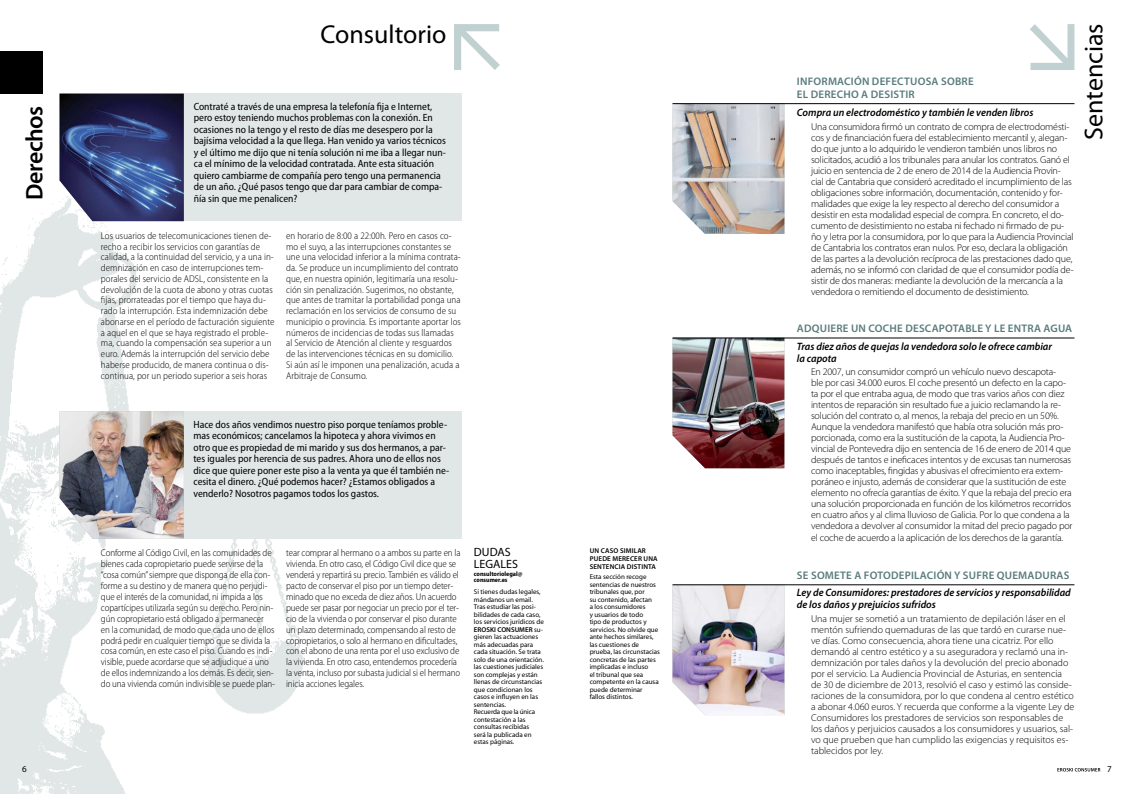
<style>
.page{position:relative;width:1134px;height:794px;background:#fff}
.page>*{position:absolute;margin:0;border:0;box-sizing:border-box;transform-origin:0 0}
.t1{font:26px "Myriad Pro";color:#000}
.t2{font:600 24px "Myriad Pro";color:#000}
.t3{font:12px/12px "Myriad Pro";color:#000}
.t4{font:600 11px/13.2px "Myriad Pro";letter-spacing:.02em;color:#597b7c}
.t5{font:italic 600 10.7px/12px "Myriad Pro";color:#000;scale:.96 1}
.t6{font:semi-condensed 10.5px/11.5px "Myriad Pro";color:#000}
.t7{font:300 10px/11px "Myriad Pro";letter-spacing:-.015em;color:#000}
.t8{font:300 semi-condensed 9.9px/10.8px "Myriad Pro";color:#000}
.t9{font:9px "Myriad Pro";color:#000}
.t10{font:7px/7.5px "Myriad Pro";color:#000}
.t11{font:600 7px/8px "Myriad Pro";letter-spacing:.02em;color:#000}
.t12{font:700 semi-condensed 6.5px/6px "Myriad Pro";color:#000}
</style>
<div class="page">
<svg style="left:1030px;top:24px;width:44px;height:46px"></svg>
<img style="left:0;top:204px;width:304px;height:590px">
<div style="left:0;top:51px;width:43px;height:43px;background:#000"></div>
<svg style="left:454px;top:24px;width:46px;height:46px"></svg>
<div style="left:184px;top:94px;width:277px;height:127px;background:#e1e7e6"></div>
<div style="left:184px;top:411px;width:277px;height:128px;background:#e1e7e6"></div>
<img style="left:672px;top:104px;width:112px;height:130px">
<img style="left:672px;top:339px;width:112px;height:129px">
<img style="left:672px;top:585px;width:112px;height:130px">
<img style="left:60px;top:94px;width:124px;height:127px">
<img style="left:60px;top:411px;width:124px;height:128px">
<hr style="left:672px;top:103px;width:402px;height:1px;background:#000">
<hr style="left:672px;top:338px;width:402px;height:1px;background:#000">
<hr style="left:672px;top:584px;width:402px;height:1px;background:#000">
<svg style="left:1057px;top:768px;width:43px;height:3px"></svg>
<h2 class="t2" style="left:21px;top:200px;width:96px;rotate:-90deg">DERECHOS</h2>
<h1 class="t1" style="left:320px;top:20px;width:127px">Consultorio</h1>
<p class="t6" style="left:194px;top:101px;width:254px">Contraté a través de una empresa la telefonía fija e Internet, pero estoy teniendo muchos problemas con la conexión. En ocasiones no la tengo y el resto de días me desespero por la bajísima velocidad a la que llega. Han venido ya varios técnicos y el último me dijo que ni tenía solución ni me iba a llegar nun&shy;ca el mínimo de la velocidad contratada. Ante esta situación quiero cambiarme de compañía pero tengo una permanencia de un año. ¿Qué pasos tengo que dar para cambiar de compa&shy;ñía sin que me penalicen?</p>
<p class="t8" style="left:101px;top:230px;width:175px">Los usuarios de telecomunicaciones tienen de&shy;recho a recibir los servicios con garantías de calidad, a la continuidad del servicio, y a una in&shy;demnización en caso de interrupciones tem&shy;porales del servicio de ADSL, consistente en la devolución de la cuota de abono y otras cuotas fijas, prorrateadas por el tiempo que haya du&shy;rado la interrupción. Esta indemnización debe abonarse en el período de facturación siguiente a aquel en el que se haya registrado el proble&shy;ma, cuando la compensación sea superior a un euro. Además la interrupción del servicio debe haberse producido, de manera continua o dis&shy;continua, por un periodo superior a seis horas</p>
<p class="t8" style="left:286px;top:230px;width:176px">en horario de 8:00 a 22:00h. Pero en casos co&shy;mo el suyo, a las interrupciones constantes se une una velocidad inferior a la mínima contrata&shy;da. Se produce un incumplimiento del contrato que, en nuestra opinión, legitimaría una resolu&shy;ción sin penalización. Sugerimos, no obstante, que antes de tramitar la portabilidad ponga una reclamación en los servicios de consumo de su municipio o provincia. Es importante aportar los números de incidencias de todas sus llamadas al Servicio de Atención al cliente y resguardos de las intervenciones técnicas en su domicilio.<br>Si aún así le imponen una penalización, acuda a Arbitraje de Consumo.</p>
<p class="t6" style="left:193px;top:418px;width:257px">Hace dos años vendimos nuestro piso porque teníamos proble&shy;mas económicos; cancelamos la hipoteca y ahora vivimos en otro que es propiedad de mi marido y sus dos hermanos, a par&shy;tes iguales por herencia de sus padres. Ahora uno de ellos nos dice que quiere poner este piso a la venta ya que él también ne&shy;cesita el dinero. ¿Qué podemos hacer? ¿Estamos obligados a venderlo? Nosotros pagamos todos los gastos.</p>
<p class="t8" style="left:101px;top:548px;width:176px">Conforme al Código Civil, en las comunidades de bienes cada copropietario puede servirse de la “cosa común” siempre que disponga de ella con&shy;forme a su destino y de manera que no perjudi&shy;que el interés de la comunidad, ni impida a los copartícipes utilizarla según su derecho. Pero nin&shy;gún copropietario está obligado a permanecer en la comunidad, de modo que cada uno de ellos podrá pedir en cualquier tiempo que se divida la cosa común, en este caso el piso. Cuando es indi&shy;visible, puede acordarse que se adjudique a uno de ellos indemnizando a los demás. Es decir, sien&shy;do una vivienda común indivisible se puede plan-</p>
<p class="t8" style="left:286px;top:548px;width:176px">tear comprar al hermano o a ambos su parte en la vivienda. En otro caso, el Código Civil dice que se venderá y repartirá su precio. También es válido el pacto de conservar el piso por un tiempo deter&shy;minado que no exceda de diez años. Un acuerdo puede ser pasar por negociar un precio por el ter&shy;cio de la vivienda o por conservar el piso durante un plazo determinado, compensando al resto de copropietarios, o solo al hermano en dificultades, con el abono de una renta por el uso exclusivo de la vivienda. En otro caso, entendemos procedería la venta, incluso por subasta judicial si el hermano inicia acciones legales.</p>
<p class="t3" style="left:474px;top:546px;width:46px">DUDAS<br>LEGALES</p>
<p class="t12" style="left:474px;top:571px;width:50px">consultoriolegal@ consumer.es</p>
<p class="t10" style="left:474px;top:588px;width:72px">Si tienes dudas legales, mándanos un email.<br>Tras estudiar las posi&shy;bilidades de cada caso, los servicios jurídicos de</p>
<p class="t11" style="left:474px;top:625px;width:5px">EROS</p>
<p class="t11" style="left:490px;top:625px;width:13px">KI CONS</p>
<p class="t11" style="left:515px;top:625px;width:10px">UMER</p>
<p class="t10" style="left:474px;top:625px;width:71px;text-indent:60px">su&shy;gieren las actuaciones más adecuadas para cada situación. Se trata solo de una orientación. las cuestiones judiciales son complejas y están llenas de circunstancias que condicionan los casos e influyen en las sentencias.<br>Recuerda que la única contestación a las consultas recibidas<br>será la publicada en estas páginas.</p>
<p class="t11" style="left:590px;top:546px;width:69px">UN CASO SIMILAR<br>PUEDE MERECER UNA<br>SENTENCIA DISTINTA</p>
<p class="t10" style="left:590px;top:573px;width:72px">Esta sección recoge sentencias de nuestros tribunales que, por<br>su contenido, afectan<br>a los consumidores<br>y usuarios de todo<br>tipo de productos y servicios. No olvide que ante hechos similares, las cuestiones de prueba, las circunstacias concretas de las partes implicadas e incluso<br>el tribunal que sea competente en la causa puede determinar<br>fallos distintos.</p>
<p class="t4" style="left:797px;top:75px;width:178px">INFORMACIÓN DEFECTUOSA SOBRE<br>EL DERECHO A DESISTIR</p>
<p class="t5" style="left:797px;top:106px;width:248px">Compra un electrodoméstico y también le venden libros</p>
<p class="t7" style="left:811px;top:121px;width:264px">Una consumidora firmó un contrato de compra de electrodomésti&shy;cos y de financiación fuera del establecimiento mercantil y, alegan&shy;do que junto a lo adquirido le vendieron también unos libros no solicitados, acudió a los tribunales para anular los contratos. Ganó el juicio en sentencia de 2 de enero de 2014 de la Audiencia Provin&shy;cial de Cantabria que consideró acreditado el incumplimiento de las obligaciones sobre información, documentación, contenido y for&shy;malidades que exige la ley respecto al derecho del consumidor a desistir en esta modalidad especial de compra. En concreto, el do&shy;cumento de desistimiento no estaba ni fechado ni firmado de pu&shy;ño y letra por la consumidora, por lo que para la Audiencia Provincial de Cantabria los contratos eran nulos. Por eso, declara la obligación de las partes a la devolución recíproca de las prestaciones dado que, además, no se informó con claridad de que el consumidor podía de&shy;sistir de dos maneras: mediante la devolución de la mercancía a la vendedora o remitiendo el documento de desistimiento.</p>
<p class="t4" style="left:797px;top:322px;width:277px">ADQUIERE UN COCHE DESCAPOTABLE Y LE ENTRA AGUA</p>
<p class="t5" style="left:797px;top:340px;width:267px">Tras diez años de quejas la vendedora solo le ofrece cambiar la capota</p>
<p class="t7" style="left:811px;top:367px;width:263px">En 2007, un consumidor compró un vehículo nuevo descapota-<br>ble por casi 34.000 euros. El coche presentó un defecto en la capo&shy;ta por el que entraba agua, de modo que tras varios años con diez intentos de reparación sin resultado fue a juicio reclamando la re&shy;solución del contrato o, al menos, la rebaja del precio en un 50%.<br>Aunque la vendedora manifestó que había otra solución más pro&shy;porcionada, como era la sustitución de la capota, la Audiencia Pro&shy;vincial de Pontevedra dijo en sentencia de 16 de enero de 2014 que después de tantos e ineficaces intentos y de excusas tan numerosas como inaceptables, fingidas y abusivas el ofrecimiento era extem&shy;poráneo e injusto, además de considerar que la sustitución de este elemento no ofrecía garantías de éxito. Y que la rebaja del precio era una solución proporcionada en función de los kilómetros recorridos en cuatro años y al clima lluvioso de Galicia. Por lo que condena a la vendedora a devolver al consumidor la mitad del precio pagado por el coche de acuerdo a la aplicación de los derechos de la garantía.</p>
<p class="t4" style="left:797px;top:568px;width:274px">SE SOMETE A FOTODEPILACIÓN Y SUFRE QUEMADURAS</p>
<p class="t5" style="left:797px;top:587px;width:287px">Ley de Consumidores: prestadores de servicios y responsabilidad de los daños y prejuicios sufridos</p>
<p class="t7" style="left:811px;top:613px;width:265px">Una mujer se sometió a un tratamiento de depilación láser en el mentón sufriendo quemaduras de las que tardó en curarse nue&shy;ve días. Como consecuencia, ahora tiene una cicatriz. Por ello demandó al centro estético y a su aseguradora y reclamó una in&shy;demnización por tales daños y la devolución del precio abonado por el servicio. La Audiencia Provincial de Asturias, en sentencia de 30 de diciembre de 2013, resolvió el caso y estimó las conside&shy;raciones de la consumidora, por lo que condena al centro estético a abonar 4.060 euros. Y recuerda que conforme a la vigente Ley de Consumidores los prestadores de servicios son responsables de los daños y perjuicios causados a los consumidores y usuarios, sal&shy;vo que prueben que han cumplido las exigencias y requisitos es&shy;tablecidos por ley.</p>
<h1 class="t1" style="left:1079px;top:140px;width:118px;rotate:-90deg">Sentencias</h1>
<p class="t9" style="left:22px;top:763px;width:6px">6</p>
<p class="t9" style="left:1107px;top:763px;width:6px">7</p>
</div>
